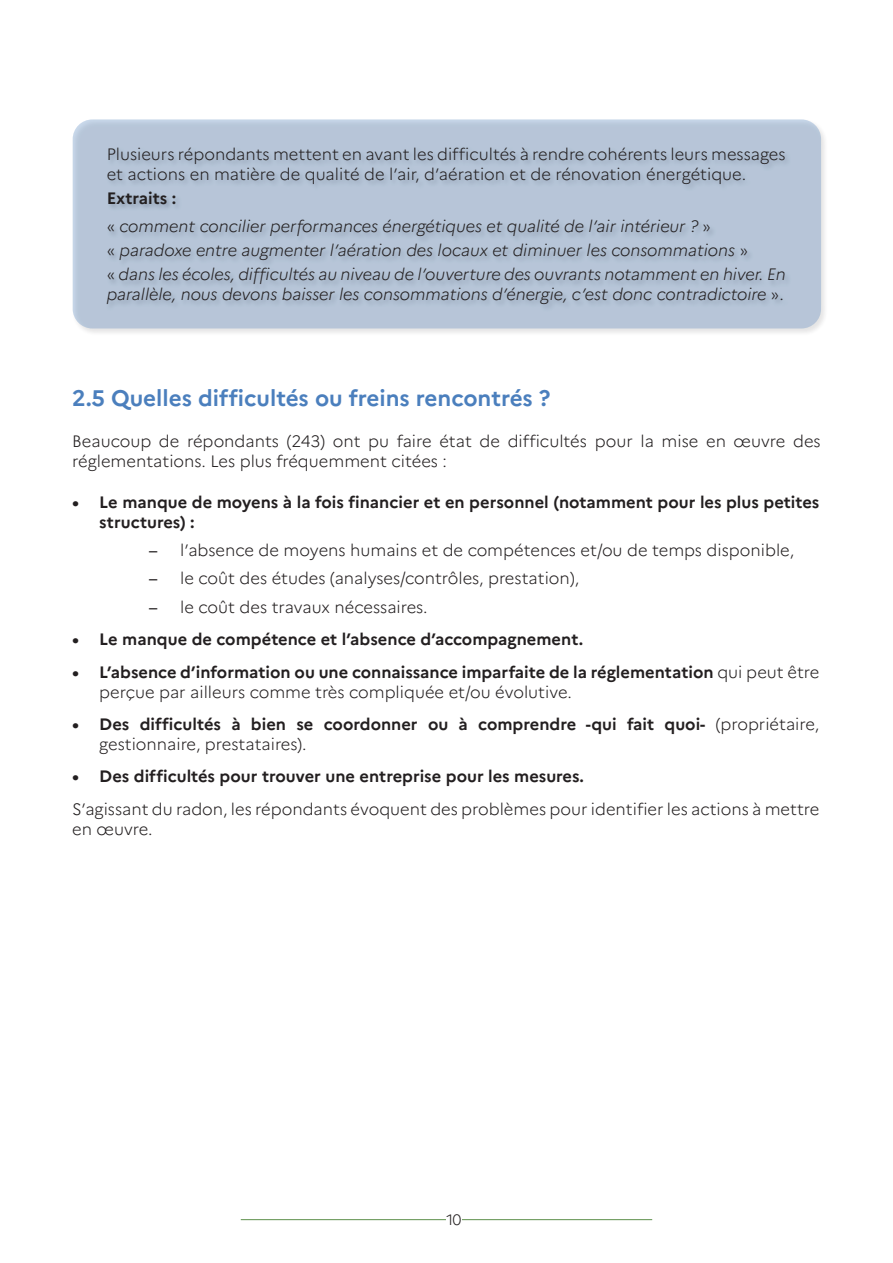
<style>
.page{position:relative;width:893px;height:1263px;background:#fff}
.page>*{position:absolute;margin:0;border:0;box-sizing:border-box;transform-origin:0 0}
.t1{font:700 22.5px "Marianne";color:#4b7fbd}
.t2{font:300 16.5px/19.8px "Marianne";color:#231f20}
.t3{font:700 16.5px/19.8px "Marianne";color:#231f20}
.t4{font:italic 300 16.5px/19.8px "Marianne";color:#231f20}
.t5{font:300 15px "Marianne";color:#231f20}
.s1{font-style:normal}
.s2{font-weight:400}
.s3{font-weight:300}
</style>
<div class="page">
<hr style="left:241px;top:1219px;width:411px;height:1px;background:#5c8f4a">
<div style="left:446px;top:1213px;width:15px;height:12px;background:#fff"></div>
<div style="left:72px;top:118px;width:757px;height:218px;background:#231f20;opacity:.4"></div>
<div style="left:73px;top:119px;width:748px;height:209px;background:#b7c5d8;border-radius:20px"></div>
<p class="t2" style="left:107px;top:143px;width:680px">Plusieurs répondants mettent en avant les difficultés à rendre cohérents leurs messages et actions en matière de qualité de l’air, d’aération et de rénovation énergétique.</p>
<p class="t3" style="left:107px;top:187px;width:71px">Extraits :</p>
<p class="t4" style="left:107px;top:215px;width:606px"><span class="s1">«</span> comment concilier performances énergétiques et qualité de l’air intérieur ? <span class="s1">»</span></p>
<p class="t4" style="left:107px;top:239px;width:643px"><span class="s1">«</span> paradoxe entre augmenter l’aération des locaux et diminuer les consommations <span class="s1">»</span></p>
<p class="t4" style="left:107px;top:263px;width:680px"><span class="s1">«</span> dans les écoles, difficultés au niveau de l’ouverture des ouvrants notamment en hiver. En parallèle, nous devons baisser les consommations d’énergie, c’est donc contradictoire <span class="s1">».</span></p>
<p class="t1" style="left:72px;top:381px;width:480px">2.5 Quelles difficultés ou freins rencontrés ?</p>
<p class="t2" style="left:72px;top:430px;width:750px">Beaucoup de répondants (243) ont pu faire état de difficultés pour la mise en œuvre des réglementations. Les plus fréquemment citées :</p>
<p class="t3" style="left:99px;top:491px;width:722px;text-indent:-27px">• Le manque de moyens à la fois financier et en personnel (notamment pour les plus petites structures) :</p>
<p class="t2" style="left:149px;top:539px;width:647px"><span class="s2">–</span> l’absence de moyens humains et de compétences et/ou de temps disponible,</p>
<p class="t2" style="left:149px;top:567px;width:432px"><span class="s2">–</span> le coût des études (analyses/contrôles, prestation),</p>
<p class="t2" style="left:149px;top:595px;width:280px"><span class="s2">–</span> le coût des travaux nécessaires.</p>
<p class="t3" style="left:72px;top:628px;width:512px">• Le manque de compétence et l’absence d’accompagnement.</p>
<p class="t3" style="left:99px;top:661px;width:722px;text-indent:-27px">• L’absence d’information ou une connaissance imparfaite de la réglementation <span class="s3">qui peut être perçue par ailleurs comme très compliquée et/ou évolutive.</span></p>
<p class="t3" style="left:99px;top:713px;width:721px;text-indent:-27px">• Des difficultés à bien se coordonner ou à comprendre -qui fait quoi- <span class="s3">(propriétaire, gestionnaire, prestataires).</span></p>
<p class="t3" style="left:72px;top:765px;width:513px">• Des difficultés pour trouver une entreprise pour les mesures.</p>
<p class="t2" style="left:72px;top:798px;width:749px">S’agissant du radon, les répondants évoquent des problèmes pour identifier les actions à mettre en œuvre.</p>
<p class="t5" style="left:446px;top:1208px;width:16px">10</p>
</div>
